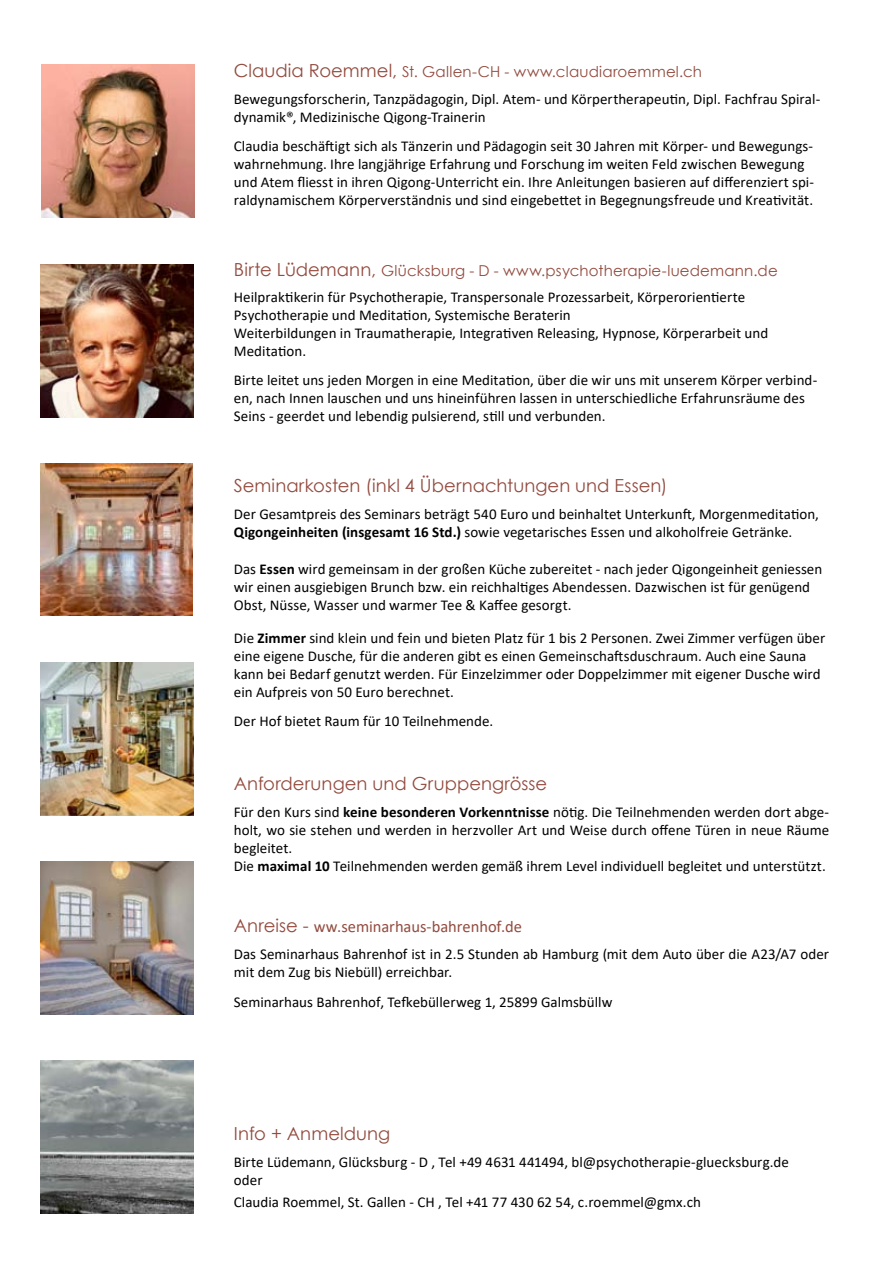
<style>
.page{position:relative;width:893px;height:1263px;background:#fff}
.page>*{position:absolute;margin:0;border:0;box-sizing:border-box;transform-origin:0 0}
.t1{font:18px "Century Gothic";letter-spacing:.005em;color:#934b3f}
.t2{font:16.5px "Calibri";letter-spacing:-.005em;color:#934b3f}
.t3{font:15px/18px "Calibri";color:#000}
.t4{font:15px "Century Gothic";letter-spacing:.015em;color:#934b3f}
.s1{font-size:18px}
.s2{font-weight:700}
.s3{font-family:"Century Gothic";font-size:18px}
</style>
<div class="page">
<img style="left:41px;top:65px;width:154px;height:153px">
<img style="left:41px;top:663px;width:153px;height:152px">
<img style="left:41px;top:861px;width:153px;height:153px">
<img style="left:41px;top:463px;width:152px;height:152px">
<img style="left:41px;top:264px;width:153px;height:153px">
<img style="left:41px;top:1060px;width:153px;height:153px">
<p class="t4" style="left:234px;top:61px;width:470px"><span class="s1">Claudia Roemmel,</span> St. Gallen-CH - www.claudiaroemmel.ch</p>
<p class="t3" style="left:234px;top:89px;width:588px">Bewegungsforscherin, Tanzpädagogin, Dipl. Atem- und Körpertherapeutin, Dipl. Fachfrau Spiral&shy;dynamik®, Medizinische Qigong-Trainerin</p>
<p class="t3" style="left:234px;top:136px;width:582px">Claudia beschäftigt sich als Tänzerin und Pädagogin seit 30 Jahren mit Körper- und Bewegungs&shy;wahrnehmung. Ihre langjährige Erfahrung und Forschung im weiten Feld zwischen Bewegung und Atem fliesst in ihren Qigong-Unterricht ein. Ihre Anleitungen basieren auf differenziert spi&shy;raldynamischem Körperverständnis und sind eingebettet in Begegnungsfreude und Kreativität.</p>
<p class="t4" style="left:234px;top:260px;width:545px"><span class="s1">Birte Lüdemann,</span> Glücksburg - D - www.psychotherapie-luedemann.de</p>
<p class="t3" style="left:234px;top:288px;width:536px">Heilpraktikerin für Psychotherapie, Transpersonale Prozessarbeit, Körperorientierte Psychotherapie und Meditation, Systemische Beraterin<br>Weiterbildungen in Traumatherapie, Integrativen Releasing, Hypnose, Körperarbeit und Meditation.</p>
<p class="t3" style="left:234px;top:371px;width:585px">Birte leitet uns jeden Morgen in eine Meditation, über die wir uns mit unserem Körper verbind&shy;en, nach Innen lauschen und uns hineinführen lassen in unterschiedliche Erfahrunsräume des<br>Seins - geerdet und lebendig pulsierend, still und verbunden.</p>
<p class="t1" style="left:234px;top:473px;width:435px">Seminarkosten (inkl 4 Übernachtungen und Essen)</p>
<p class="t3" style="left:234px;top:504px;width:587px">Der Gesamtpreis des Seminars beträgt 540 Euro und beinhaltet Unterkunft, Morgenmeditation,<br><span class="s2">Qigongeinheiten (insgesamt 16 Std.)</span> sowie vegetarisches Essen und alkoholfreie Getränke.</p>
<p class="t3" style="left:234px;top:559px;width:590px">Das <span class="s2">Essen</span> wird gemeinsam in der großen Küche zubereitet - nach jeder Qigongeinheit geniessen wir einen ausgiebigen Brunch bzw. ein reichhaltiges Abendessen. Dazwischen ist für genügend<br>Obst, Nüsse, Wasser und warmer Tee &amp; Kaffee gesorgt.</p>
<p class="t3" style="left:234px;top:628px;width:593px">Die <span class="s2">Zimmer</span> sind klein und fein und bieten Platz für 1 bis 2 Personen. Zwei Zimmer verfügen über eine eigene Dusche, für die anderen gibt es einen Gemeinschaftsduschraum. Auch eine Sauna kann bei Bedarf genutzt werden. Für Einzelzimmer oder Doppelzimmer mit eigener Dusche wird ein Aufpreis von 50 Euro berechnet.</p>
<p class="t3" style="left:234px;top:711px;width:261px">Der Hof bietet Raum für 10 Teilnehmende.</p>
<p class="t1" style="left:234px;top:771px;width:315px">Anforderungen und Gruppengrösse</p>
<p class="t3" style="left:234px;top:803px;width:597px">Für den Kurs sind <span class="s2">keine besonderen Vorkenntnisse</span> nötig. Die Teilnehmenden werden dort abge&shy;holt, wo sie stehen und werden in herzvoller Art und Weise durch offene Türen in neue Räume begleitet.<br>Die <span class="s2">maximal 10</span> Teilnehmenden werden gemäß ihrem Level individuell begleitet und unterstützt.</p>
<p class="t2" style="left:234px;top:915px;width:290px"><span class="s3">Anreise -</span> ww.seminarhaus-bahrenhof.de</p>
<p class="t3" style="left:234px;top:944px;width:597px">Das Seminarhaus Bahrenhof ist in 2.5 Stunden ab Hamburg (mit dem Auto über die A23/A7 oder mit dem Zug bis Niebüll) erreichbar.</p>
<p class="t3" style="left:234px;top:993px;width:380px">Seminarhaus Bahrenhof, Tefkebüllerweg 1, 25899 Galmsbüllw</p>
<p class="t1" style="left:234px;top:1121px;width:158px">Info + Anmeldung</p>
<p class="t3" style="left:234px;top:1152px;width:556px">Birte Lüdemann, Glücksburg - D , Tel +49 4631 441494, bl@psychotherapie-gluecksburg.de oder</p>
<p class="t3" style="left:234px;top:1193px;width:469px">Claudia Roemmel, St. Gallen - CH , Tel +41 77 430 62 54, c.roemmel@gmx.ch</p>
</div>
